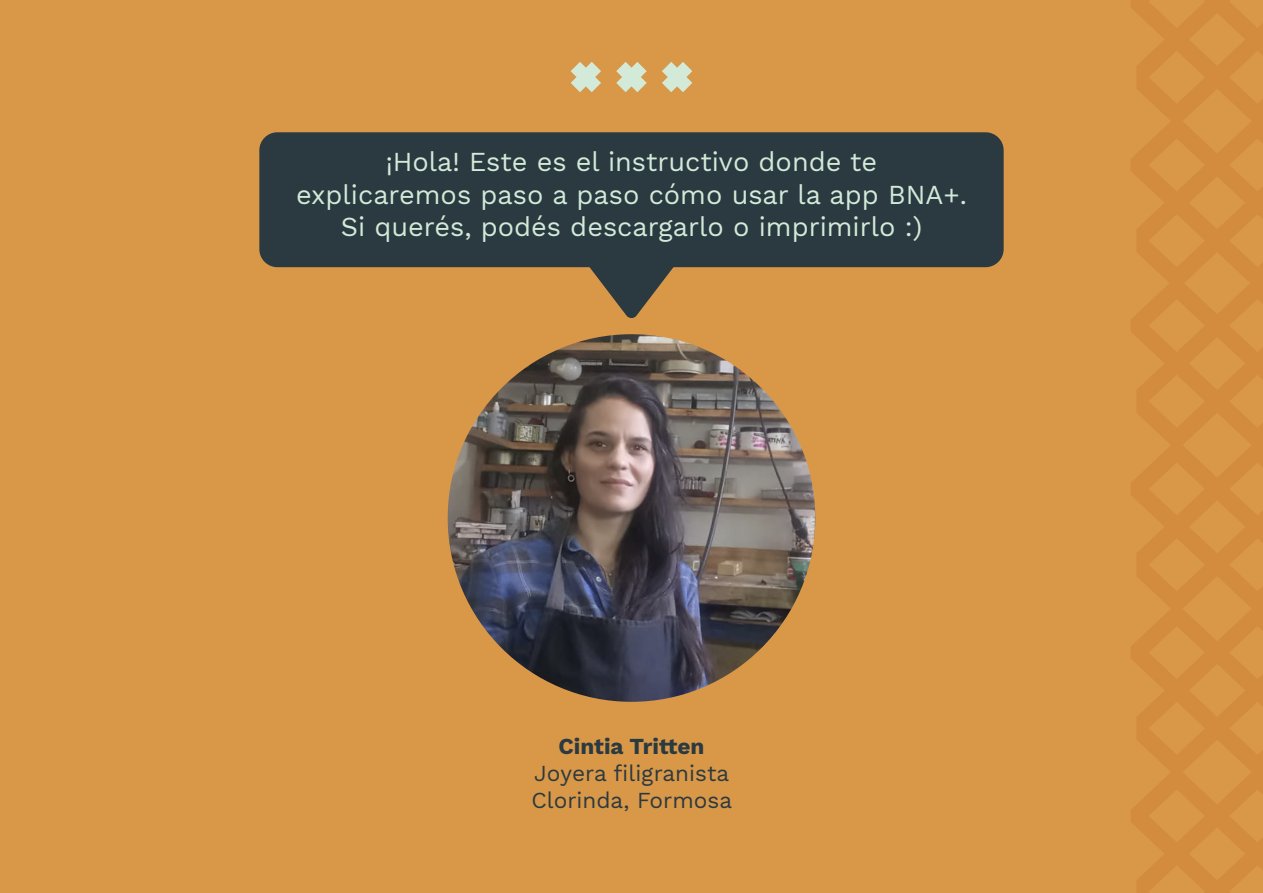
<style>
.page{position:relative;width:1263px;height:893px;background:#d99748}
.page>*{position:absolute;margin:0;border:0;box-sizing:border-box;transform-origin:0 0}
.t1{font:27px/32.4px "Work Sans";color:#d3ead8;text-align:center}
.t2{font:22.5px/27px "Work Sans";color:#2a3a40}
.t3{font:700 22.5px "Work Sans";color:#2a3a40}
</style>
<div class="page">
<div style="left:259px;top:132px;width:745px;height:135px;background:#2a3a40;border-radius:18px"></div>
<svg style="left:1131px;top:0;width:132px;height:893px"></svg>
<img style="left:448px;top:334px;width:367px;height:368px;border-radius:184px">
<svg style="left:585px;top:267px;width:93px;height:51px"></svg>
<svg style="left:571px;top:62px;width:30px;height:30px"></svg>
<svg style="left:662px;top:62px;width:30px;height:30px"></svg>
<svg style="left:616px;top:62px;width:31px;height:30px"></svg>
<p class="t1" style="left:296px;top:147px;width:672px">¡Hola! Este es el instructivo donde te explicaremos paso a paso cómo usar la app BNA+.<br>Si querés, podés descargarlo o imprimirlo :)</p>
<p class="t3" style="left:558px;top:733px;width:147px">Cintia Tritten</p>
<p class="t2" style="left:531px;top:760px;width:202px">Joyera filigranista<br>Clorinda, Formosa</p>
</div>
